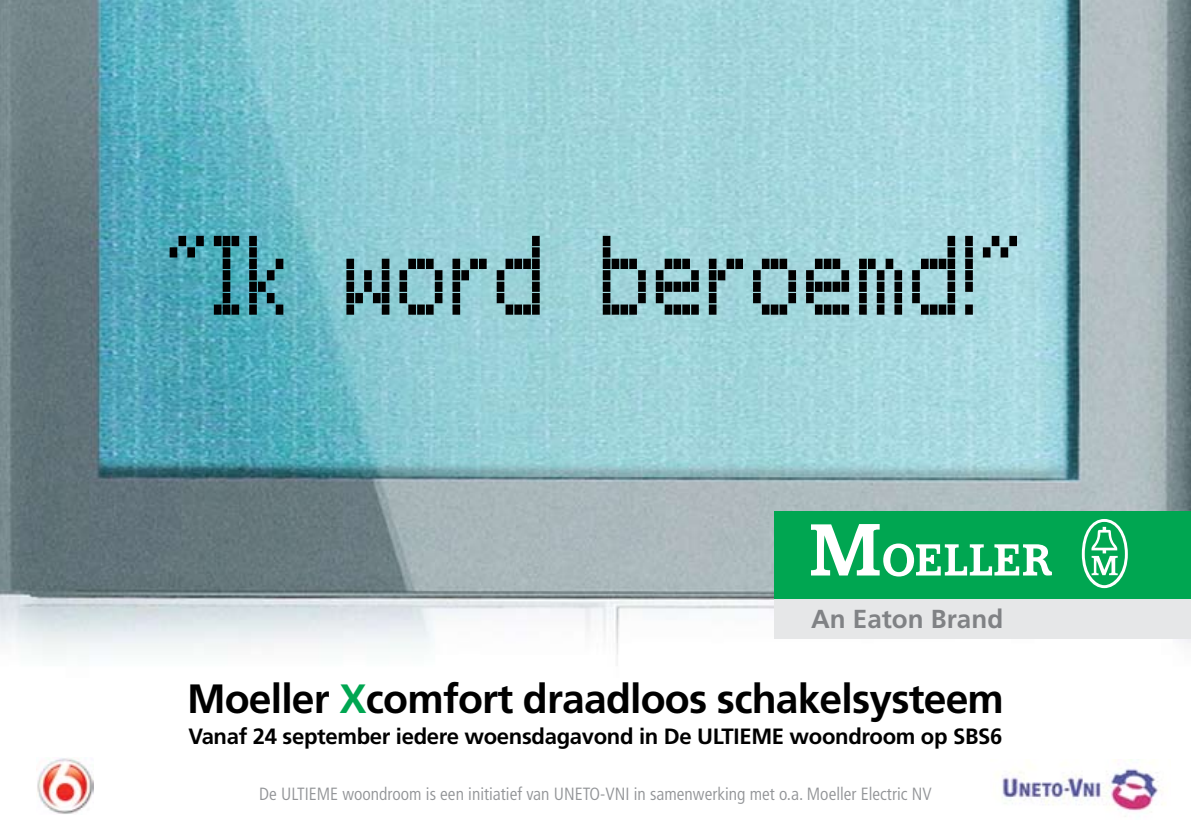
<style>
.page{position:relative;width:1191px;height:840px;background:#fff}
.page>*{position:absolute;margin:0;border:0;box-sizing:border-box;transform-origin:0 0}
.t1{font:147.2px "Call Nine S";color:#000}
.t2{font:700 40.8px "MF Com";letter-spacing:-.02em;color:#000}
.t3{font:700 26px "MF Com";color:#808285}
.t4{font:700 22px "MF Com";letter-spacing:-.015em;color:#000}
.t5{font:condensed 17.6px "MF Com";color:#939598}
.s1{color:#00a651}
</style>
<div class="page">
<img style="left:0;top:0;width:1191px;height:770px">
<div style="left:774px;top:510px;width:417px;height:128px;background:#00a651"></div>
<svg style="left:811px;top:519px;width:316px;height:68px"></svg>
<div style="left:774px;top:598px;width:417px;height:40px;background:#e6e7e8"></div>
<img style="left:37px;top:757px;width:57px;height:57px">
<img style="left:990px;top:759px;width:180px;height:58px">
<h1 class="t1" style="left:170px;top:177px;width:859px">"Ik word beroemd!"</h1>
<h3 class="t3" style="left:811px;top:603px;width:194px">An Eaton Brand</h3>
<h2 class="t2" style="left:187px;top:674px;width:818px">Moeller <span class="s1">X</span>comfort draadloos schakelsysteem</h2>
<p class="t4" style="left:188px;top:723px;width:815px">Vanaf 24 september iedere woensdagavond in De ULTIEME woondroom op SBS6</p>
<p class="t5" style="left:259px;top:783px;width:674px">De ULTIEME woondroom is een initiatief van UNETO-VNI in samenwerking met o.a. Moeller Electric NV</p>
</div>
